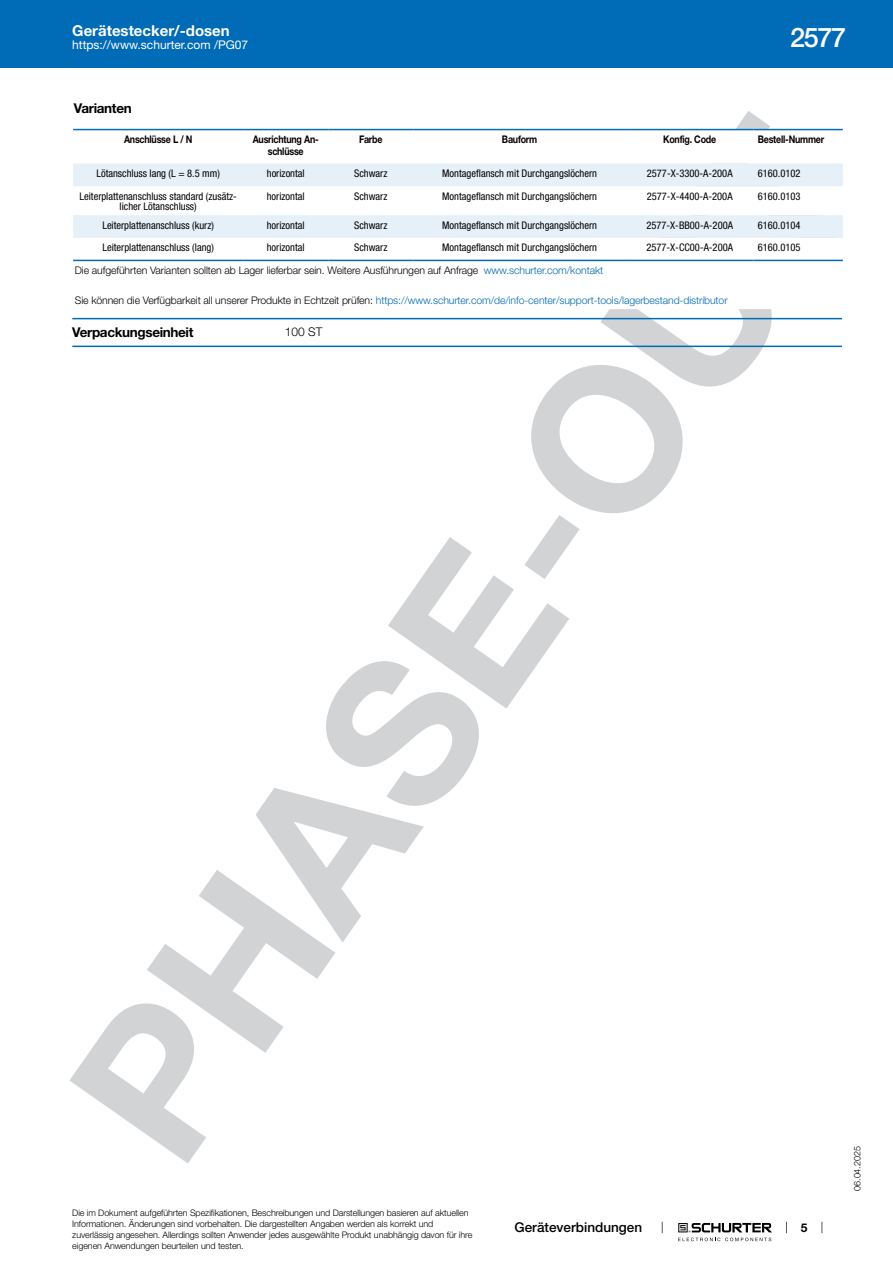
<style>
.page{position:relative;width:893px;height:1263px;background:#fff}
.page>*{position:absolute;margin:0;border:0;box-sizing:border-box;transform-origin:0 0}
.t1{font:700 202.5px "Helvetica Neue LT";color:#d1d3d4}
.t2{font:500 27px "Helvetica Neue LT";color:#fff}
.t3{font:700 15px "Helvetica Neue LT";color:#fff}
.t4{font:700 13.5px "Helvetica Neue LT";letter-spacing:-.025em;color:#000}
.t5{font:500 13.5px "Helvetica Neue LT";color:#000}
.t6{font:12px "Helvetica Neue LT";color:#fff}
.t7{font:300 12px "Helvetica Neue LT";color:#000}
.t8{font:700 12px "Helvetica Neue LT";color:#000}
.t9{font:condensed 10.5px/10.5px "Helvetica Neue LT";color:#000;text-align:center}
.t10{font:300 10.5px "Helvetica Neue LT";letter-spacing:-.01em;color:#006bb6}
.t11{font:300 10.5px "Helvetica Neue LT";letter-spacing:-.01em;color:#000}
.t12{font:700 10.5px/12.6px "Helvetica Neue LT";letter-spacing:-.025em;color:#000;text-align:center;scale:.85 1}
.t13{font:300 9px/10.8px "Helvetica Neue LT";letter-spacing:-.01em;color:#000}
.s1{color:#006bb6}
.s2{color:#000}
</style>
<div class="page">
<svg style="left:678px;top:1223px;width:94px;height:18px"></svg>
<div style="left:0;top:0;width:893px;height:68px;background:#006bb6"></div>
<svg style="left:73px;top:130px;width:770px;height:132px"></svg>
<svg style="left:73px;top:164px;width:770px;height:74px;fill:#e6f0f8"></svg>
<hr style="left:73px;top:129px;width:170px;height:1px;background:#006bb6">
<hr style="left:243px;top:129px;width:85px;height:1px;background:#006bb6">
<hr style="left:328px;top:129px;width:85px;height:1px;background:#006bb6">
<hr style="left:413px;top:129px;width:213px;height:1px;background:#006bb6">
<hr style="left:626px;top:129px;width:127px;height:1px;background:#006bb6">
<hr style="left:753px;top:129px;width:90px;height:1px;background:#006bb6">
<hr style="left:73px;top:260px;width:170px;height:1px;background:#006bb6">
<hr style="left:243px;top:260px;width:85px;height:1px;background:#006bb6">
<hr style="left:328px;top:260px;width:85px;height:1px;background:#006bb6">
<hr style="left:413px;top:260px;width:213px;height:1px;background:#006bb6">
<hr style="left:626px;top:260px;width:127px;height:1px;background:#006bb6">
<hr style="left:753px;top:260px;width:90px;height:1px;background:#006bb6">
<hr style="left:72px;top:318px;width:770px;height:1px;background:#006bb6">
<hr style="left:72px;top:346px;width:770px;height:1px;background:#006bb6">
<h3 class="t3" style="left:72px;top:21px;width:159px">Gerätestecker/-dosen</h3>
<p class="t6" style="left:72px;top:38px;width:178px">https://www.schurter.com /PG07</p>
<h2 class="t2" style="left:790px;top:21px;width:57px">2577</h2>
<p class="t4" style="left:74px;top:99px;width:59px">Varianten</p>
<p class="t12" style="left:124px;top:133px;width:82px">Anschlüsse L / N</p>
<p class="t12" style="left:253px;top:133px;width:79px">Ausrichtung An&shy;schlüsse</p>
<p class="t12" style="left:359px;top:133px;width:29px">Farbe</p>
<p class="t12" style="left:502px;top:133px;width:43px">Bauform</p>
<p class="t12" style="left:663px;top:133px;width:64px">Konfig. Code</p>
<p class="t12" style="left:758px;top:133px;width:80px">Bestell-Nummer</p>
<p class="t9" style="left:96px;top:168px;width:125px">Lötanschluss lang (L = 8.5 mm)</p>
<p class="t9" style="left:267px;top:168px;width:39px">horizontal</p>
<p class="t9" style="left:354px;top:168px;width:35px">Schwarz</p>
<p class="t9" style="left:442px;top:168px;width:156px">Montageflansch mit Durchgangslöchern</p>
<p class="t9" style="left:647px;top:168px;width:87px">2577-X-3300-A-200A</p>
<p class="t9" style="left:758px;top:168px;width:44px">6160.0102</p>
<p class="t9" style="left:80px;top:191px;width:159px">Leiterplattenanschluss standard (zusätz&shy;licher Lötanschluss)</p>
<p class="t9" style="left:267px;top:191px;width:39px">horizontal</p>
<p class="t9" style="left:354px;top:191px;width:35px">Schwarz</p>
<p class="t9" style="left:442px;top:191px;width:156px">Montageflansch mit Durchgangslöchern</p>
<p class="t9" style="left:647px;top:191px;width:87px">2577-X-4400-A-200A</p>
<p class="t9" style="left:758px;top:191px;width:44px">6160.0103</p>
<p class="t9" style="left:102px;top:220px;width:113px">Leiterplattenanschluss (kurz)</p>
<p class="t9" style="left:267px;top:220px;width:39px">horizontal</p>
<p class="t9" style="left:354px;top:220px;width:35px">Schwarz</p>
<p class="t9" style="left:442px;top:220px;width:156px">Montageflansch mit Durchgangslöchern</p>
<p class="t9" style="left:646px;top:220px;width:88px">2577-X-BB00-A-200A</p>
<p class="t9" style="left:758px;top:220px;width:44px">6160.0104</p>
<p class="t9" style="left:102px;top:242px;width:113px">Leiterplattenanschluss (lang)</p>
<p class="t9" style="left:267px;top:242px;width:39px">horizontal</p>
<p class="t9" style="left:354px;top:242px;width:35px">Schwarz</p>
<p class="t9" style="left:442px;top:242px;width:156px">Montageflansch mit Durchgangslöchern</p>
<p class="t9" style="left:646px;top:242px;width:88px">2577-X-CC00-A-200A</p>
<p class="t9" style="left:758px;top:242px;width:44px">6160.0105</p>
<p class="t11" style="left:75px;top:264px;width:530px">Die aufgeführten Varianten sollten ab Lager lieferbar sein. Weitere Ausführungen auf Anfrage <span class="s1">www.schurter.com/kontakt</span></p>
<p class="t10" style="left:75px;top:294px;width:654px"><span class="s2">Sie können die Verfügbarkeit all unserer Produkte in Echtzeit prüfen:</span> https://www.schurter.com/de/info-center/support-tools/lagerbestand-distributor</p>
<p class="t4" style="left:72px;top:324px;width:123px">Verpackungseinheit</p>
<p class="t7" style="left:285px;top:324px;width:39px">100 ST</p>
<h1 class="t1" style="left:18px;top:1062px;width:1202px;rotate:-55deg">PHASE-OUT</h1>
<p class="t13" style="left:852px;top:1191px;width:46px;rotate:-90deg">06.04.2025</p>
<p class="t13" style="left:72px;top:1207px;width:402px">Die im Dokument aufgeführten Spezifikationen, Beschreibungen und Darstellungen basieren auf aktuellen Informationen. Änderungen sind vorbehalten. Die dargestellten Angaben werden als korrekt und zuverlässig angesehen. Allerdings sollten Anwender jedes ausgewählte Produkt unabhängig davon für ihre eigenen Anwendungen beurteilen und testen.</p>
<p class="t5" style="left:515px;top:1219px;width:129px">Geräteverbindungen</p>
<p class="t8" style="left:801px;top:1220px;width:8px">5</p>
</div>
